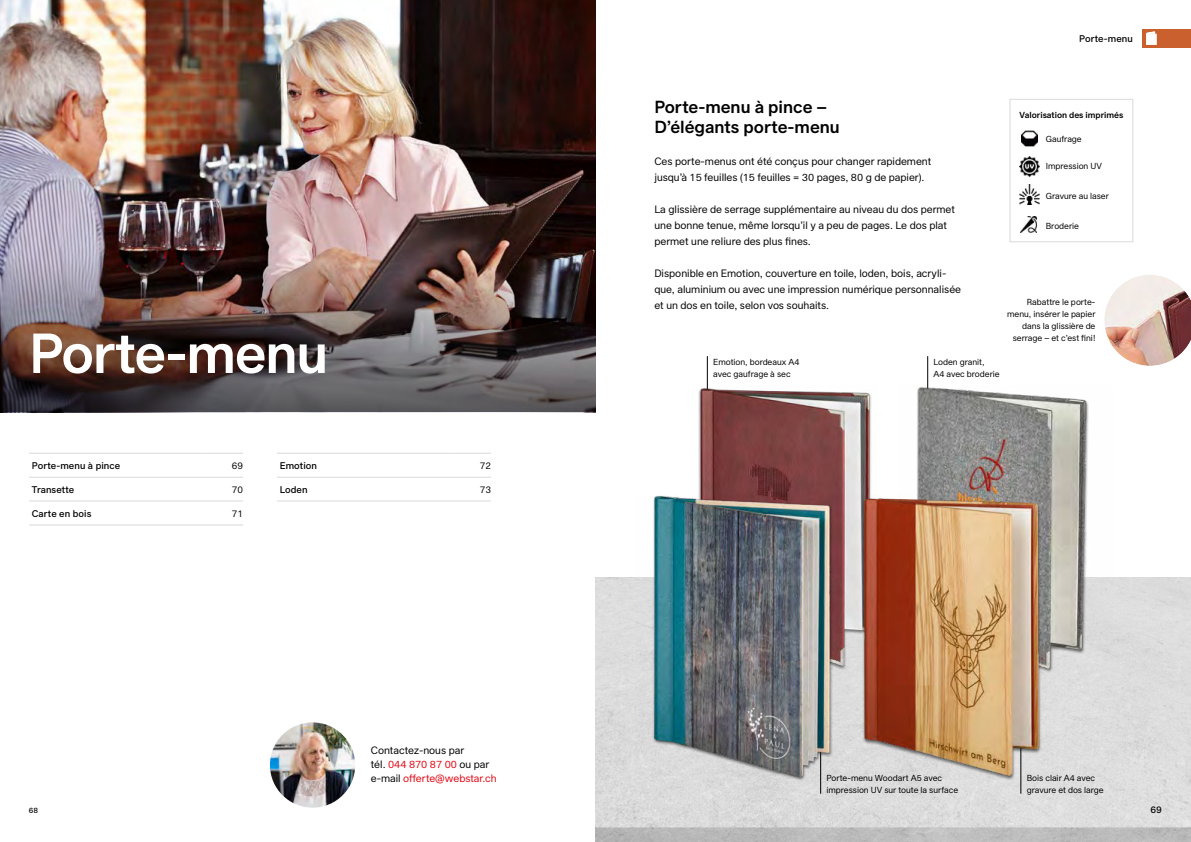
<style>
.page{position:relative;width:1191px;height:842px;background:#fff}
.page>*{position:absolute;margin:0;border:0;box-sizing:border-box;transform-origin:0 0}
.t1{font:600 58px "Webstar Sans Pro";letter-spacing:-.02em;color:#fff}
.t2{font:600 18px/20px "Webstar Sans Pro";color:#000}
.t3{font:11px/16px "Webstar Sans Pro";color:#000}
.t4{font:500 10px "Webstar Sans Pro";letter-spacing:.01em;color:#000}
.t5{font:10px "Webstar Sans Pro";letter-spacing:.01em;color:#000}
.t6{font:9px/12px "Webstar Sans Pro";color:#000}
.t7{font:600 9px "Webstar Sans Pro";color:#000}
.t8{font:500 8px "Webstar Sans Pro";color:#000}
.s1{color:#e30613}
</style>
<div class="page">
<img style="left:595px;top:577px;width:596px;height:265px">
<img style="left:0;top:0;width:596px;height:412px">
<img style="left:0;top:229px;width:595px;height:183px">
<hr style="left:29px;top:453px;width:179px;height:1px;background:#dadada">
<hr style="left:208px;top:453px;width:35px;height:1px;background:#dadada">
<hr style="left:29px;top:477px;width:179px;height:1px;background:#dadada">
<hr style="left:208px;top:477px;width:35px;height:1px;background:#dadada">
<hr style="left:29px;top:501px;width:179px;height:1px;background:#dadada">
<hr style="left:208px;top:501px;width:35px;height:1px;background:#dadada">
<hr style="left:29px;top:525px;width:179px;height:1px;background:#dadada">
<hr style="left:208px;top:525px;width:35px;height:1px;background:#dadada">
<hr style="left:277px;top:453px;width:178px;height:1px;background:#dadada">
<hr style="left:455px;top:453px;width:36px;height:1px;background:#dadada">
<hr style="left:277px;top:477px;width:178px;height:1px;background:#dadada">
<hr style="left:455px;top:477px;width:36px;height:1px;background:#dadada">
<hr style="left:277px;top:501px;width:178px;height:1px;background:#dadada">
<hr style="left:455px;top:501px;width:36px;height:1px;background:#dadada">
<div style="left:1009px;top:99px;width:124px;height:143px;border:1px solid #dadada"></div>
<div style="left:1142px;top:29px;width:49px;height:18px;background:#c9602d"></div>
<svg style="left:1146px;top:32px;width:10px;height:13px"></svg>
<hr style="left:820px;top:731px;width:1px;height:63px;background:#000">
<hr style="left:1020px;top:730px;width:1px;height:64px;background:#000">
<hr style="left:707px;top:356px;width:1px;height:37px;background:#000">
<img style="left:698px;top:386px;width:174px;height:110px">
<hr style="left:927px;top:356px;width:1px;height:37px;background:#000">
<img style="left:917px;top:386px;width:195px;height:285px">
<img style="left:635px;top:496px;width:214px;height:285px">
<img style="left:844px;top:494px;width:214px;height:285px">
<img style="left:1104px;top:275px;width:87px;height:91px">
<img style="left:270px;top:722px;width:85px;height:86px;border-radius:43px">
<img style="left:1021px;top:130px;width:17px;height:17px">
<img style="left:1019px;top:156px;width:20px;height:20px">
<img style="left:1019px;top:184px;width:21px;height:21px">
<img style="left:1020px;top:216px;width:16px;height:17px">
<h1 class="t1" style="left:29px;top:318px;width:301px">Porte-menu</h1>
<p class="t4" style="left:32px;top:459px;width:90px">Porte-menu à pince</p>
<p class="t5" style="left:232px;top:459px;width:13px">69</p>
<p class="t4" style="left:32px;top:483px;width:44px">Transette</p>
<p class="t5" style="left:232px;top:483px;width:13px">70</p>
<p class="t4" style="left:32px;top:507px;width:61px">Carte en bois</p>
<p class="t5" style="left:232px;top:507px;width:13px">71</p>
<p class="t4" style="left:280px;top:459px;width:39px">Emotion</p>
<p class="t5" style="left:480px;top:459px;width:13px">72</p>
<p class="t4" style="left:280px;top:483px;width:29px">Loden</p>
<p class="t5" style="left:480px;top:483px;width:13px">73</p>
<p class="t3" style="left:371px;top:742px;width:127px;line-height:14px">Contactez-nous par<br>tél. <span class="s1">044 870 87 00</span> ou par e-mail <span class="s1">offerte@webstar.ch</span></p>
<p class="t4" style="left:1079px;top:32px;width:55px">Porte-menu</p>
<h2 class="t2" style="left:654px;top:97px;width:187px">Porte-menu à pince –<br>D’élégants porte-menu</h2>
<p class="t3" style="left:654px;top:153px;width:278px">Ces porte-menus ont été conçus pour changer rapidement jusqu’à 15 feuilles (15 feuilles = 30 pages, 80 g de papier).</p>
<p class="t3" style="left:654px;top:201px;width:302px">La glissière de serrage supplémentaire au niveau du dos permet une bonne tenue, même lorsqu’il y a peu de pages. Le dos plat permet une reliure des plus fines.</p>
<p class="t3" style="left:654px;top:265px;width:308px">Disponible en Emotion, couverture en toile, loden, bois, acryli&shy;que, aluminium ou avec une impression numérique personnalisée et un dos en toile, selon vos souhaits.</p>
<p class="t6" style="left:713px;top:356px;width:88px">Emotion, bordeaux A4 avec gaufrage à sec</p>
<p class="t6" style="left:933px;top:356px;width:68px">Loden granit,<br>A4 avec broderie</p>
<p class="t7" style="left:1019px;top:110px;width:105px">Valorisation des imprimés</p>
<p class="t6" style="left:1045px;top:132px;width:37px">Gaufrage</p>
<p class="t6" style="left:1045px;top:160px;width:58px">Impression UV</p>
<p class="t6" style="left:1045px;top:190px;width:65px">Gravure au laser</p>
<p class="t6" style="left:1045px;top:220px;width:35px">Broderie</p>
<p class="t6" style="left:1007px;top:296px;width:90px;text-align:right">Rabattre le porte&shy;menu, insérer le papier dans la glissière de serrage – et c’est fini!</p>
<p class="t6" style="left:826px;top:772px;width:133px">Porte-menu Woodart A5 avec impression UV sur toute la surface</p>
<p class="t6" style="left:1026px;top:772px;width:79px">Bois clair A4 avec gravure et dos large</p>
<p class="t4" style="left:1150px;top:803px;width:13px">69</p>
<p class="t8" style="left:29px;top:805px;width:11px">68</p>
<p class="t8" style="left:1152px;top:805px;width:11px">69</p>
</div>
